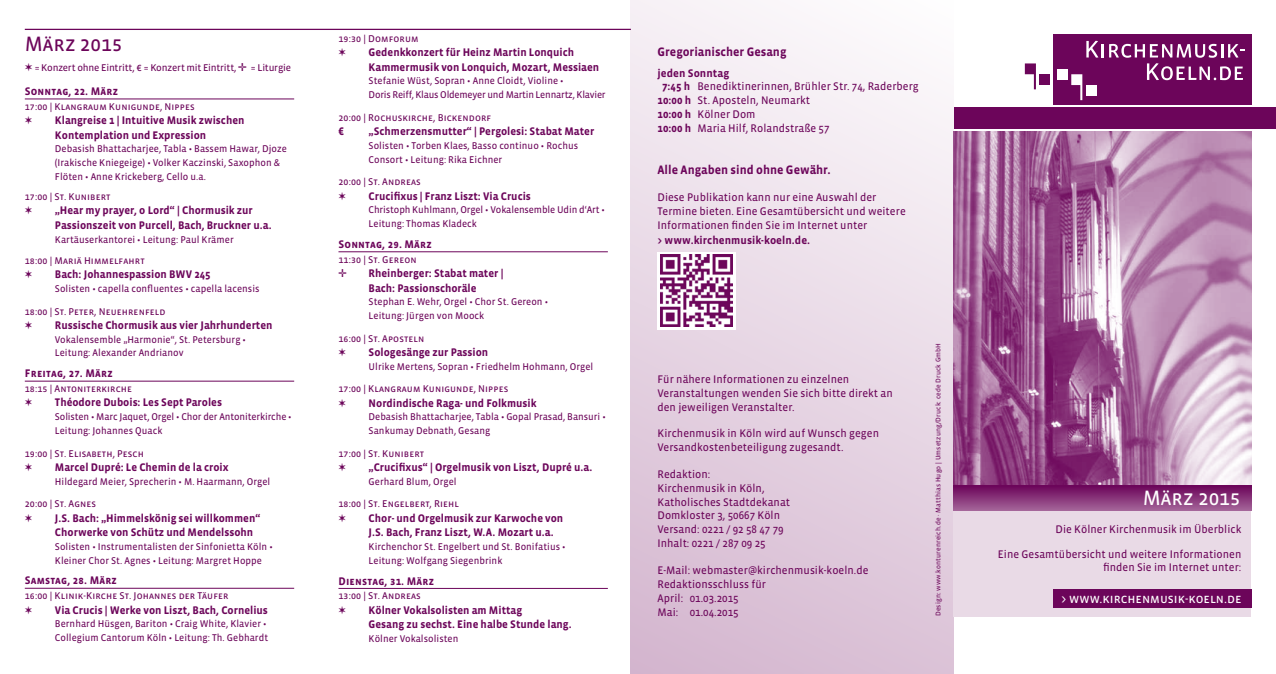
<style>
.page{position:relative;width:1276px;height:674px;background:#fff}
.page>*{position:absolute;margin:0;border:0;box-sizing:border-box;transform-origin:0 0}
.t1{font:21.25px "Vista Sans SC Reg";color:#6c055a}
.t2{font:21.25px "Vista Sans SC Reg";color:#fff}
.t3{font:13.12px "Vista Sans SC Reg";color:#fff}
.t4{font:700 12.5px "Vista Sans";color:#6c055a;scale:.96 1}
.t5{font:700 11.25px/14.4px "Vista Sans";color:#6c055a;scale:.96 1}
.t6{font:11.25px/13.8px "Vista Sans Reg";letter-spacing:.005em;color:#6c055a}
.t7{font:11.25px "Vista Sans SC Bold";letter-spacing:.015em;color:#6c055a}
.t8{font:700 11.25px "Vista Sans";color:#6c055a}
.t9{font:10px/13.8px "Vista Sans Reg";letter-spacing:.005em;color:#6c055a}
.t10{font:10px "Vista Sans SC Reg";letter-spacing:.01em;color:#6c055a}
.t11{font:10px/13.8px "Vista Sans Reg";letter-spacing:-.02em;color:#6c055a}
.t12{font:10px "Vista Sans Reg";letter-spacing:-.015em;color:#6c055a}
.t13{font:6.88px "Vista Sans Reg";letter-spacing:.02em;color:#6c055a}
.s1{font-family:"Vista Sans SC Reg";font-size:11.25px}
.s2{font-family:"Vista Sans";font-weight:700}
</style>
<div class="page">
<div style="left:953px;top:107px;width:323px;height:21px;background:#6c055a"></div>
<div style="left:631px;top:0;width:322px;height:673px;background:linear-gradient(to bottom,#fbf7fa,#d7bbd2)"></div>
<div style="left:953px;top:501px;width:298px;height:114px;background:#e9dae6"></div>
<img style="left:953px;top:131px;width:298px;height:354px">
<svg style="left:953px;top:485px;width:298px;height:25px;background:#863277"></svg>
<div style="left:1053px;top:589px;width:198px;height:18px;background:#6c055a"></div>
<svg style="left:657px;top:252px;width:79px;height:77px"></svg>
<img style="left:660px;top:254px;width:72px;height:72px">
<hr style="left:25px;top:29px;width:606px;height:1px;background:#6c055a">
<hr style="left:25px;top:99px;width:269px;height:1px;background:#6c055a">
<hr style="left:25px;top:380px;width:269px;height:1px;background:#6c055a">
<hr style="left:25px;top:587px;width:269px;height:1px;background:#6c055a">
<hr style="left:338px;top:251px;width:270px;height:1px;background:#6c055a">
<hr style="left:338px;top:587px;width:270px;height:1px;background:#6c055a">
<div style="left:1053px;top:34px;width:198px;height:71px;background:#6c055a"></div>
<div style="left:1057px;top:69px;width:11px;height:11px;background:#fff"></div>
<div style="left:1039px;top:74px;width:11px;height:11px;background:#6c055a"></div>
<svg style="left:1025px;top:63px;width:11px;height:26px"></svg>
<svg style="left:1071px;top:41px;width:173px;height:59px"></svg>
<h1 class="t1" style="left:25px;top:33px;width:99px">März 2015</h1>
<p class="t12" style="left:35px;top:62px;width:203px">= Konzert ohne Eintritt, <span class="s1">€</span> = Konzert mit Eintritt,</p>
<p class="t11" style="left:251px;top:61px;width:42px">= Liturgie</p>
<p class="t7" style="left:25px;top:85px;width:95px">Sonntag, 22. März</p>
<p class="t10" style="left:25px;top:101px;width:171px">17:00 | Klangraum Kunigunde, Nippes</p>
<p class="t5" style="left:55px;top:113px;width:199px">Klangreise 1 | Intuitive Musik zwischen<br>Kontemplation und Expression</p>
<p class="t9" style="left:55px;top:142px;width:233px">Debasish Bhattacharjee, Tabla • Bassem Hawar, Djoze (Irakische Kniegeige) • Volker Kaczinski, Saxophon &amp;<br>Flöten • Anne Krickeberg, Cello u.a.</p>
<p class="t10" style="left:25px;top:191px;width:87px">17:00 | St. Kunibert</p>
<p class="t5" style="left:55px;top:203px;width:227px">„Hear my prayer, o Lord“ | Chormusik zur<br>Passionszeit von Purcell, Bach, Bruckner u.a.</p>
<p class="t9" style="left:55px;top:232px;width:180px">Kartäuserkantorei • Leitung: Paul Krämer</p>
<p class="t10" style="left:25px;top:255px;width:121px">18:00 | Mariä Himmelfahrt</p>
<p class="t5" style="left:55px;top:267px;width:164px">Bach: Johannespassion BWV 245</p>
<p class="t9" style="left:55px;top:282px;width:206px">Solisten • capella confluentes • capella lacensis</p>
<p class="t10" style="left:25px;top:306px;width:142px">18:00 | St. Peter, Neuehrenfeld</p>
<p class="t5" style="left:55px;top:318px;width:228px">Russische Chormusik aus vier Jahrhunderten</p>
<p class="t9" style="left:55px;top:332px;width:193px">Vokalensemble „Harmonie“, St. Petersburg •<br>Leitung: Alexander Andrianov</p>
<p class="t7" style="left:25px;top:367px;width:89px">Freitag, 27. März</p>
<p class="t10" style="left:25px;top:383px;width:109px">18:15 | Antoniterkirche</p>
<p class="t5" style="left:55px;top:395px;width:176px">Théodore Dubois: Les Sept Paroles</p>
<p class="t9" style="left:55px;top:410px;width:238px">Solisten • Marc Jaquet, Orgel • Chor der Antoniterkirche •<br>Leitung: Johannes Quack</p>
<p class="t10" style="left:25px;top:448px;width:121px">19:00 | St. Elisabeth, Pesch</p>
<p class="t5" style="left:55px;top:460px;width:182px">Marcel Dupré: Le Chemin de la croix</p>
<p class="t9" style="left:55px;top:474px;width:217px">Hildegard Meier, Sprecherin • M. Haarmann, Orgel</p>
<p class="t10" style="left:25px;top:498px;width:73px">20:00 | St. Agnes</p>
<p class="t5" style="left:55px;top:510px;width:215px">J.S. Bach: „Himmelskönig sei willkommen“<br>Chorwerke von Schütz und Mendelssohn</p>
<p class="t9" style="left:55px;top:539px;width:219px">Solisten • Instrumentalisten der Sinfonietta Köln •<br>Kleiner Chor St. Agnes • Leitung: Margret Hoppe</p>
<p class="t7" style="left:25px;top:574px;width:94px">Samstag, 28. März</p>
<p class="t10" style="left:25px;top:590px;width:205px">16:00 | Klinik-Kirche St. Johannes der Täufer</p>
<p class="t5" style="left:55px;top:602px;width:223px">Via Crucis | Werke von Liszt, Bach, Cornelius</p>
<p class="t9" style="left:55px;top:617px;width:215px">Bernhard Hüsgen, Bariton • Craig White, Klavier •<br>Collegium Cantorum Köln • Leitung: Th. Gebhardt</p>
<p class="t10" style="left:338px;top:33px;width:82px">19:30 | Domforum</p>
<p class="t5" style="left:369px;top:45px;width:242px">Gedenkkonzert für Heinz Martin Lonquich<br>Kammermusik von Lonquich, Mozart, Messiaen</p>
<p class="t11" style="left:369px;top:74px;width:239px">Stefanie Wüst, Sopran • Anne Cloidt, Violine •<br>Doris Reiff, Klaus Oldemeyer und Martin Lennartz, Klavier</p>
<p class="t10" style="left:338px;top:112px;width:154px">20:00 | Rochuskirche, Bickendorf</p>
<p class="t5" style="left:338px;top:124px;width:7px">€</p>
<p class="t5" style="left:369px;top:124px;width:237px">„Schmerzensmutter“ | Pergolesi: Stabat Mater</p>
<p class="t9" style="left:369px;top:139px;width:211px">Solisten • Torben Klaes, Basso continuo • Rochus<br>Consort • Leitung: Rika Eichner</p>
<p class="t10" style="left:338px;top:176px;width:84px">20:00 | St. Andreas</p>
<p class="t5" style="left:369px;top:189px;width:170px">Crucifixus | Franz Liszt: Via Crucis</p>
<p class="t9" style="left:369px;top:203px;width:238px">Christoph Kuhlmann, Orgel • Vokalensemble Udin d‘Art •<br>Leitung: Thomas Kladeck</p>
<p class="t7" style="left:338px;top:238px;width:95px">Sonntag, 29. März</p>
<p class="t10" style="left:338px;top:254px;width:80px">11:30 | St. Gereon</p>
<p class="t5" style="left:369px;top:266px;width:142px">Rheinberger: Stabat mater |<br>Bach: Passionschoräle</p>
<p class="t9" style="left:369px;top:295px;width:181px">Stephan E. Wehr, Orgel • Chor St. Gereon •<br>Leitung: Jürgen von Moock</p>
<p class="t10" style="left:338px;top:333px;width:87px">16:00 | St. Aposteln</p>
<p class="t5" style="left:369px;top:345px;width:126px">Sologesänge zur Passion</p>
<p class="t9" style="left:369px;top:359px;width:226px">Ulrike Mertens, Sopran • Friedhelm Hohmann, Orgel</p>
<p class="t10" style="left:338px;top:383px;width:171px">17:00 | Klangraum Kunigunde, Nippes</p>
<p class="t5" style="left:369px;top:395px;width:176px">Nordindische Raga- und Folkmusik</p>
<p class="t9" style="left:369px;top:410px;width:239px">Debasish Bhattacharjee, Tabla • Gopal Prasad, Bansuri •<br>Sankumay Debnath, Gesang</p>
<p class="t10" style="left:338px;top:448px;width:87px">17:00 | St. Kunibert</p>
<p class="t5" style="left:369px;top:460px;width:235px">„Crucifixus“ | Orgelmusik von Liszt, Dupré u.a.</p>
<p class="t9" style="left:369px;top:474px;width:89px">Gerhard Blum, Orgel</p>
<p class="t10" style="left:338px;top:498px;width:122px">18:00 | St. Engelbert, Riehl</p>
<p class="t5" style="left:369px;top:510px;width:204px">Chor- und Orgelmusik zur Karwoche von<br>J.S. Bach, Franz Liszt, W.A. Mozart u.a.</p>
<p class="t9" style="left:369px;top:539px;width:199px">Kirchenchor St. Engelbert und St. Bonifatius •<br>Leitung: Wolfgang Siegenbrink</p>
<p class="t7" style="left:338px;top:574px;width:97px">Dienstag, 31. März</p>
<p class="t10" style="left:338px;top:590px;width:84px">13:00 | St. Andreas</p>
<p class="t5" style="left:369px;top:602px;width:213px">Kölner Vokalsolisten am Mittag<br>Gesang zu sechst. Eine halbe Stunde lang.</p>
<p class="t9" style="left:369px;top:631px;width:91px">Kölner Vokalsolisten</p>
<p class="t4" style="left:657px;top:45px;width:136px">Gregorianischer Gesang</p>
<p class="t8" style="left:657px;top:67px;width:73px">jeden Sonntag</p>
<p class="t6" style="left:657px;top:80px;width:263px;text-indent:5px"><span class="s2">7:45 h</span> Benediktinerinnen, Brühler Str. 74, Raderberg <span class="s2">10:00 h</span> St. Aposteln, Neumarkt<br><span class="s2">10:00 h</span> Kölner Dom<br><span class="s2">10:00 h</span> Maria Hilf, Rolandstraße 57</p>
<p class="t4" style="left:657px;top:163px;width:182px">Alle Angaben sind ohne Gewähr.</p>
<p class="t6" style="left:657px;top:191px;width:250px">Diese Publikation kann nur eine Auswahl der<br>Termine bieten. Eine Gesamtübersicht und weitere<br>Informationen finden Sie im Internet unter</p>
<p class="t8" style="left:657px;top:235px;width:154px">&gt; www.kirchenmusik-koeln.de.</p>
<p class="t6" style="left:657px;top:372px;width:237px">Für nähere Informationen zu einzelnen<br>Veranstaltungen wenden Sie sich bitte direkt an den jeweiligen Veranstalter.</p>
<p class="t6" style="left:657px;top:426px;width:223px">Kirchenmusik in Köln wird auf Wunsch gegen<br>Versandkostenbeteiligung zugesandt.</p>
<p class="t6" style="left:657px;top:467px;width:134px">Redaktion:<br>Kirchenmusik in Köln,<br>Katholisches Stadtdekanat<br>Domkloster 3, 50667 Köln<br>Versand: 0221 / 92 58 47 79<br>Inhalt: 0221 / 287 09 25</p>
<p class="t6" style="left:657px;top:563px;width:213px">E-Mail: webmaster@kirchenmusik-koeln.de<br>Redaktionsschluss für<br>April: 01.03.2015<br>Mai: 01.04.2015</p>
<p class="t13" style="left:934px;top:615px;width:274px;rotate:-90deg">Design: www.konturenreich.de · Matthias Hugo | Umsetzung/Druck: cede Druck GmbH</p>
<h1 class="t2" style="left:1143px;top:486px;width:99px">März 2015</h1>
<p class="t6" style="left:998px;top:517px;width:245px;line-height:24.4px;text-align:right">Die Kölner Kirchenmusik im Überblick<br>Eine Gesamtübersicht und weitere Informationen</p>
<p class="t6" style="left:1103px;top:560px;width:140px">finden Sie im Internet unter:</p>
<h2 class="t3" style="left:1061px;top:591px;width:182px">&gt; www.kirchenmusik-koeln.de</h2>
</div>
